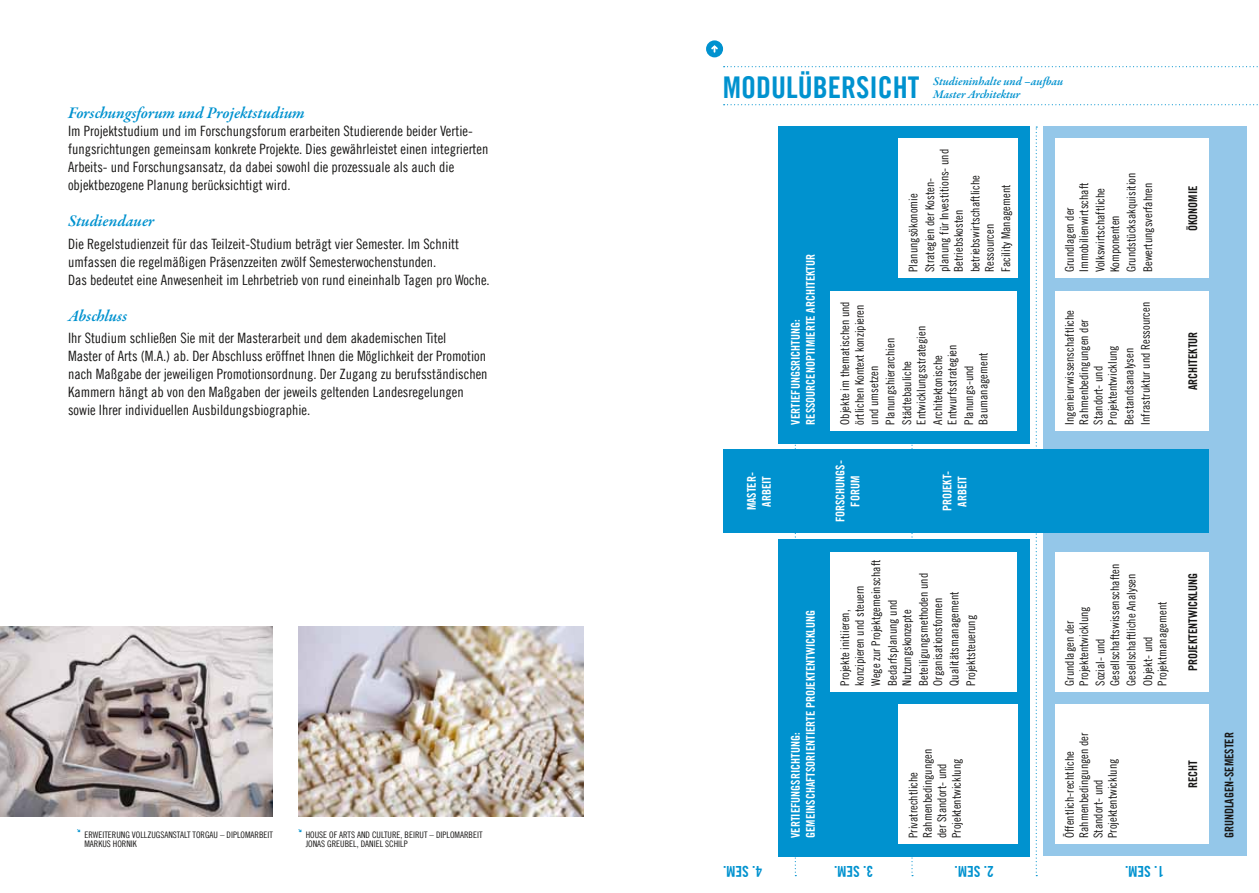
<style>
.page{position:relative;width:1259px;height:893px;background:#fff}
.page>*{position:absolute;margin:0;border:0;box-sizing:border-box;transform-origin:0 0}
.t1{font:30px "Trade Gothic LT Com Bd Cn 20";color:#0092cf}
.t2{font:italic 600 16.5px "Garamond Premr Pro";letter-spacing:-.005em;color:#0092cf}
.t3{font:15px "Trade Gothic LT Com Bd Cn 20";color:#0092cf}
.t4{font:14.25px/18px "Trade Gothic LT Com Cn 18";color:#181716}
.t5{font:12px/14.4px "Trade Gothic LT Com Cn 18";color:#181716}
.t6{font:12px/15px "Trade Gothic LT Com Bd Cn 20";color:#fff;text-align:center}
.t7{font:12px "Trade Gothic LT Com Bd Cn 20";color:#181716}
.t8{font:italic 600 12px/12.8px "Garamond Premr Pro";letter-spacing:-.005em;color:#0092cf}
.t9{font:9px/9.8px "Trade Gothic LT Com Cn 18";color:#181716}
.t10{font:5.25px "Click Bits Arrows 1";color:#0092cf}
</style>
<div class="page">
<div style="left:1043px;top:126px;width:203px;height:730px;background:#94c7e9"></div>
<svg style="left:1035px;top:126px;width:2px;height:750px"></svg>
<div style="left:706px;top:40px;width:17px;height:17px;background:#0092cf;border-radius:50%"></div>
<svg style="left:711px;top:45px;width:7px;height:8px"></svg>
<div style="left:723px;top:449px;width:486px;height:84px;background:#0092cf"></div>
<svg style="left:911px;top:443px;width:2px;height:433px"></svg>
<svg style="left:794px;top:443px;width:2px;height:433px"></svg>
<div style="left:778px;top:539px;width:251px;height:317px;background:#0092cf"></div>
<div style="left:1055px;top:704px;width:154px;height:140px;background:#fff"></div>
<div style="left:778px;top:126px;width:251px;height:317px;background:#0092cf"></div>
<div style="left:830px;top:291px;width:187px;height:140px;background:#fff"></div>
<div style="left:1055px;top:291px;width:154px;height:140px;background:#fff"></div>
<div style="left:898px;top:139px;width:119px;height:139px;background:#fff"></div>
<div style="left:1055px;top:139px;width:154px;height:139px;background:#fff"></div>
<div style="left:830px;top:552px;width:187px;height:140px;background:#fff"></div>
<div style="left:1055px;top:552px;width:154px;height:140px;background:#fff"></div>
<div style="left:898px;top:704px;width:119px;height:140px;background:#fff"></div>
<svg style="left:723px;top:104px;width:535px;height:1px"></svg>
<svg style="left:723px;top:66px;width:535px;height:1px"></svg>
<img style="left:0;top:626px;width:273px;height:190px">
<img style="left:298px;top:626px;width:286px;height:190px">
<h2 class="t2" style="left:68px;top:103px;width:238px">Forschungsforum und Projektstudium</h2>
<p class="t4" style="left:68px;top:122px;width:422px">Im Projektstudium und im Forschungsforum erarbeiten Studierende beider Vertie&shy;fungsrichtungen gemeinsam konkrete Projekte. Dies gewährleistet einen integrierten Arbeits- und Forschungsansatz, da dabei sowohl die prozessuale als auch die objektbezogene Planung berücksichtigt wird.</p>
<h2 class="t2" style="left:68px;top:211px;width:88px">Studiendauer</h2>
<p class="t4" style="left:68px;top:234px;width:423px">Die Regelstudienzeit für das Teilzeit-Studium beträgt vier Semester. Im Schnitt umfassen die regelmäßigen Präsenzzeiten zwölf Semesterwochenstunden.<br>Das bedeutet eine Anwesenheit im Lehrbetrieb von rund eineinhalb Tagen pro Woche.</p>
<h2 class="t2" style="left:68px;top:305px;width:61px">Abschluss</h2>
<p class="t4" style="left:68px;top:329px;width:421px">Ihr Studium schließen Sie mit der Masterarbeit und dem akademischen Titel<br>Master of Arts (M.A.) ab. Der Abschluss eröffnet Ihnen die Möglichkeit der Promotion nach Maßgabe der jeweiligen Promotionsordnung. Der Zugang zu berufsständischen Kammern hängt ab von den Maßgaben der jeweils geltenden Landesregelungen sowie Ihrer individuellen Ausbildungsbiographie.</p>
<p class="t10" style="left:77px;top:828px;width:5px">x</p>
<p class="t9" style="left:77px;top:829px;width:197px;text-indent:7px">Erweiterung Vollzugsanstalt Torgau – Diplomarbeit<br>Markus Hornik</p>
<p class="t10" style="left:298px;top:828px;width:5px">x</p>
<p class="t9" style="left:306px;top:829px;width:178px">House of Arts and Culture, Beirut – Diplomarbeit<br>Jonas Greubel, Daniel Schilp</p>
<h1 class="t1" style="left:722px;top:69px;width:198px">MODULÜBERSICHT</h1>
<p class="t8" style="left:933px;top:76px;width:131px">Studieninhalte und –aufbau<br>Master Architektur</p>
<p class="t6" style="left:744px;top:510px;width:39px;rotate:-90deg">MASTER-<br>ARBEIT</p>
<p class="t6" style="left:788px;top:425px;width:172px;text-align:left;rotate:-90deg">VERTIEFUNGSRICHTUNG:<br>RESSOURCENOPTIMIERTE ARCHITEKTUR</p>
<p class="t6" style="left:788px;top:838px;width:228px;text-align:left;rotate:-90deg">VERTIEFUNGSRICHTUNG:<br>GEMEINSCHAFTSORIENTIERTE PROJEKTENTWICKLUNG</p>
<p class="t5" style="left:937px;top:272px;width:125px;rotate:-90deg">planung für Investitions- und<br>Betriebskosten</p>
<p class="t5" style="left:1123px;top:272px;width:101px;line-height:16.5px;rotate:-90deg">Grundstücksakquisition<br>Bewertungsverfahren</p>
<p class="t5" style="left:967px;top:272px;width:98px;rotate:-90deg">betriebswirtschaftliche<br>Ressourcen</p>
<p class="t5" style="left:998px;top:272px;width:89px;rotate:-90deg">Facility Management</p>
<p class="t5" style="left:1062px;top:272px;width:91px;rotate:-90deg">Grundlagen der<br>Immobilienwirtschaft</p>
<p class="t5" style="left:1093px;top:272px;width:86px;rotate:-90deg">Volkswirtschaftliche<br>Komponenten</p>
<p class="t5" style="left:905px;top:272px;width:95px;line-height:16.5px;rotate:-90deg">Planungsökonomie<br>Strategien der Kosten-</p>
<p class="t5" style="left:837px;top:425px;width:125px;rotate:-90deg">Objekte im thematischen und örtlichen Kontext konzipieren und umsetzen</p>
<p class="t5" style="left:913px;top:425px;width:100px;line-height:16.5px;rotate:-90deg">Entwicklungsstrategien<br>Architektonische</p>
<p class="t5" style="left:882px;top:425px;width:88px;line-height:16.5px;rotate:-90deg">Planungshierarchien<br>Städtebauliche</p>
<p class="t5" style="left:944px;top:425px;width:81px;line-height:16.5px;rotate:-90deg">Entwurfsstrategien<br>Planungs-und</p>
<p class="t5" style="left:976px;top:425px;width:73px;rotate:-90deg">Baumanagement</p>
<p class="t6" style="left:832px;top:522px;width:63px;rotate:-90deg">FORSCHUNGS-<br>FORUM</p>
<p class="t6" style="left:939px;top:511px;width:41px;rotate:-90deg">PROJEKT-<br>ARBEIT</p>
<p class="t5" style="left:867px;top:685px;width:127px;line-height:16.5px;rotate:-90deg">Wege zur Projektgemeinschaft<br>Bedarfsplanung und</p>
<p class="t5" style="left:898px;top:685px;width:114px;line-height:16.5px;rotate:-90deg">Nutzungskonzepte<br>Beteiligungsmethoden und</p>
<p class="t5" style="left:837px;top:685px;width:101px;rotate:-90deg">Projekte initiieren, konzipieren und steuern</p>
<p class="t5" style="left:929px;top:685px;width:95px;line-height:16.5px;rotate:-90deg">Organisationsformen<br>Qualitätsmanagement<br>Projektsteuerung</p>
<p class="t5" style="left:906px;top:838px;width:91px;rotate:-90deg">Privatrechtliche<br>Rahmenbedingungen der Standort- und<br>Projektentwicklung</p>
<p class="t5" style="left:1062px;top:425px;width:116px;rotate:-90deg">Ingenieurwissenschaftliche<br>Rahmenbedingungen der<br>Standort- und<br>Projektentwicklung</p>
<p class="t5" style="left:1120px;top:425px;width:124px;line-height:16.5px;rotate:-90deg">Bestandsanalysen<br>Infrastruktur und Ressourcen</p>
<p class="t5" style="left:1093px;top:685px;width:123px;rotate:-90deg">Sozial- und<br>Gesellschaftswissenschaften</p>
<p class="t5" style="left:1123px;top:685px;width:113px;line-height:16.5px;rotate:-90deg">Gesellschaftliche Analysen<br>Objekt- und</p>
<p class="t5" style="left:1154px;top:685px;width:85px;rotate:-90deg">Projektmanagement</p>
<p class="t5" style="left:1062px;top:685px;width:81px;rotate:-90deg">Grundlagen der<br>Projektentwicklung</p>
<p class="t5" style="left:1062px;top:838px;width:107px;rotate:-90deg">Öffentlich-rechtliche<br>Rahmenbedingungen der<br>Standort- und<br>Projektentwicklung</p>
<p class="t3" style="left:762px;top:880px;width:41px;rotate:-180deg">4. SEM.</p>
<p class="t3" style="left:873px;top:880px;width:41px;rotate:-180deg">3. SEM.</p>
<p class="t3" style="left:993px;top:880px;width:41px;rotate:-180deg">2. SEM.</p>
<p class="t3" style="left:1164px;top:880px;width:41px;rotate:-180deg">1. SEM.</p>
<p class="t7" style="left:1185px;top:231px;width:47px;rotate:-90deg">ÖKONOMIE</p>
<p class="t7" style="left:1185px;top:390px;width:60px;rotate:-90deg">ARCHITEKTUR</p>
<p class="t7" style="left:1185px;top:671px;width:98px;rotate:-90deg">PROJEKTENTWICKLUNG</p>
<p class="t7" style="left:1185px;top:788px;width:29px;rotate:-90deg">RECHT</p>
<p class="t7" style="left:1221px;top:838px;width:107px;rotate:-90deg">GRUNDLAGEN-SEMESTER</p>
</div>
